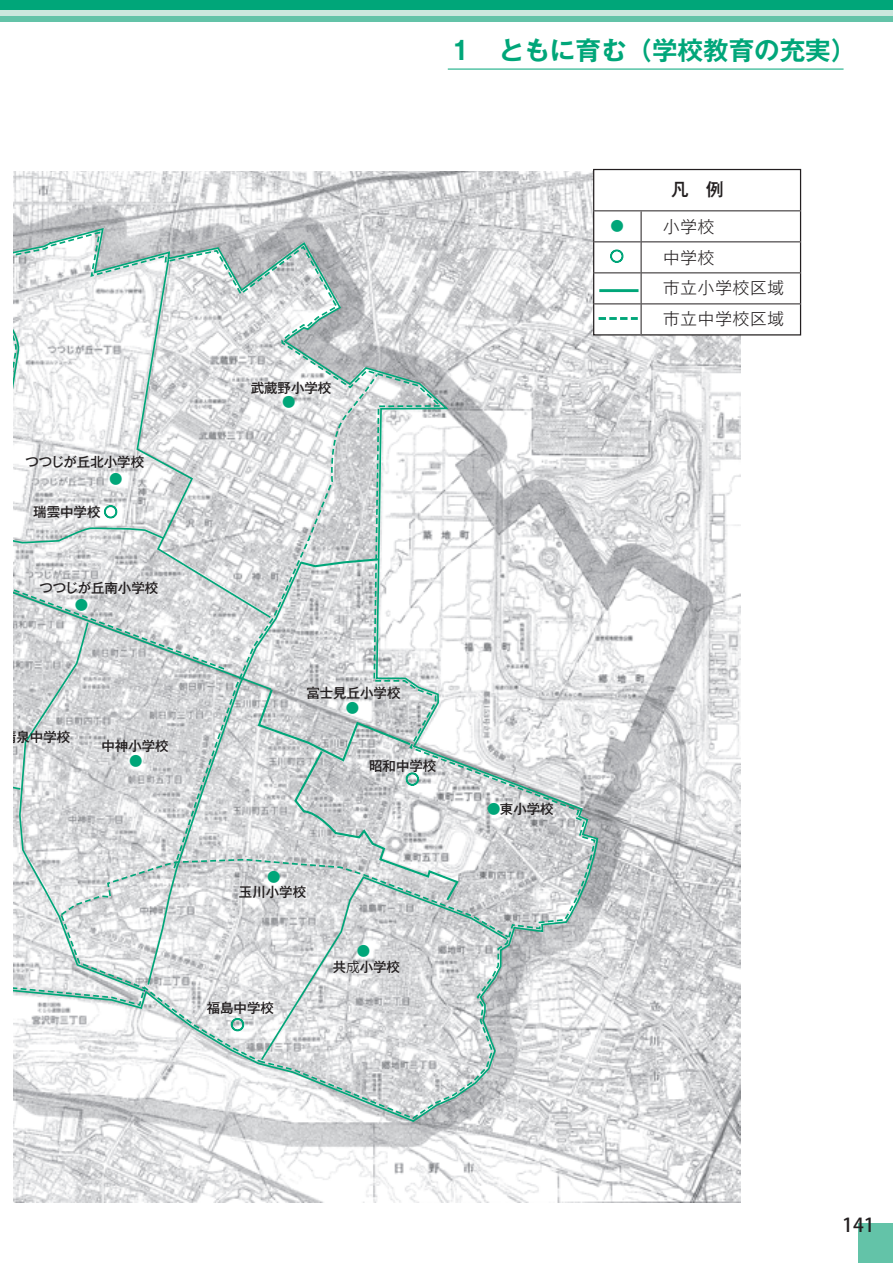
<style>
.page{position:relative;width:893px;height:1263px;background:#fff}
.page>*{position:absolute;margin:0;border:0;box-sizing:border-box;transform-origin:0 0}
.t1{font:25.5px "Gothic MB101 Pr 5 De Bold 90 msp RKSJ H";color:#00a679}
.t2{font:19.2px "Koz Go Pro Medium 90 msp RKSJ H";color:#231f20}
.t3{font:17.55px "Gothic MB101 Pro Medium 90 msp RKSJ H";color:#231f20}
.t4{font:16.5px/30.5px "Gothic MB101 Pro Light 90 msp RKSJ H";letter-spacing:.05em;color:#231f20}
.t5{font:13.5px "Gothic MB101 Pro Medium 90 msp RKSJ H";color:#231f20}
.t6{font:13.5px "Gothic MB101 Pro Medium 90 msp RKSJ H";color:#00a679}
.s1{color:#00a679}
.s2{font-family:"Koz Go Pro Regular 90 msp RKSJ H"}
</style>
<div class="page">
<hr style="left:447px;top:69px;width:396px;height:1px;background:#00a679">
<img style="left:14px;top:172px;width:726px;height:1030px">
<div style="left:593px;top:169px;width:207px;height:166px;background:#fff"></div>
<div style="left:593px;top:169px;width:208px;height:166px;border:1px solid #231f20"></div>
<hr style="left:593px;top:304px;width:207px;height:1px;background:#231f20">
<hr style="left:593px;top:273px;width:207px;height:1px;background:#231f20">
<hr style="left:593px;top:242px;width:207px;height:1px;background:#231f20">
<hr style="left:593px;top:211px;width:207px;height:1px;background:#231f20">
<hr style="left:640px;top:211px;width:1px;height:124px;background:#231f20">
<svg style="left:599px;top:317px;width:38px;height:3px"></svg>
<hr style="left:599px;top:289px;width:39px;height:3px;background:#00a679">
<svg style="left:610px;top:249px;width:14px;height:14px"></svg>
<svg style="left:14px;top:221px;width:585px;height:902px"></svg>
<svg style="left:135px;top:257px;width:374px;height:805px"></svg>
<svg style="left:14px;top:676px;width:8px;height:115px"></svg>
<svg style="left:59px;top:557px;width:451px;height:434px"></svg>
<div style="left:858px;top:1223px;width:34px;height:40px;background:#63c3a8"></div>
<div style="left:1px;top:3px;width:891px;height:19px;background:#63c3a8"></div>
<svg style="left:2px;top:9px;width:890px;height:7px;background:#aeddce"></svg>
<div style="left:1px;top:0;width:891px;height:9px;background:#00a679"></div>
<svg style="left:0;top:0;width:2px;height:22px"></svg>
<p class="t1" style="left:447px;top:41px;width:410px">１　ともに育む（学校教育の充実）</p>
<p class="t5" style="left:25px;top:457px;width:120px">つつじが丘北小学校</p>
<p class="t6" style="left:109px;top:474px;width:15px">●</p>
<p class="t5" style="left:33px;top:506px;width:86px">瑞雲中学校 <span class="s1">○</span></p>
<p class="t5" style="left:39px;top:583px;width:120px">つつじが丘南小学校</p>
<p class="t6" style="left:75px;top:599px;width:15px">●</p>
<p class="t5" style="left:3px;top:732px;width:69px">清泉中学校</p>
<p class="t5" style="left:101px;top:740px;width:69px">中神小学校</p>
<p class="t6" style="left:129px;top:756px;width:15px">●</p>
<p class="t5" style="left:250px;top:383px;width:82px">武蔵野小学校</p>
<p class="t6" style="left:282px;top:397px;width:15px">●</p>
<p class="t5" style="left:306px;top:688px;width:96px">富士見丘小学校</p>
<p class="t6" style="left:345px;top:703px;width:15px">●</p>
<p class="t5" style="left:369px;top:761px;width:69px">昭和中学校</p>
<p class="t6" style="left:267px;top:872px;width:15px">●</p>
<p class="t5" style="left:239px;top:887px;width:69px">玉川小学校</p>
<p class="t5" style="left:207px;top:1002px;width:69px">福島中学校</p>
<p class="t6" style="left:357px;top:946px;width:15px">●</p>
<p class="t5" style="left:332px;top:961px;width:69px">共<span class="s2">成</span>小学校</p>
<p class="t5" style="left:487px;top:804px;width:68px"><span class="s1">●</span>東小学校</p>
<p class="t6" style="left:610px;top:221px;width:15px">●</p>
<p class="t3" style="left:671px;top:183px;width:54px">凡　例</p>
<p class="t4" style="left:663px;top:214px;width:122px">小学校<br>中学校<br>市立小学校区域市立中学校区域</p>
<p class="t2" style="left:842px;top:1217px;width:34px">141</p>
</div>
